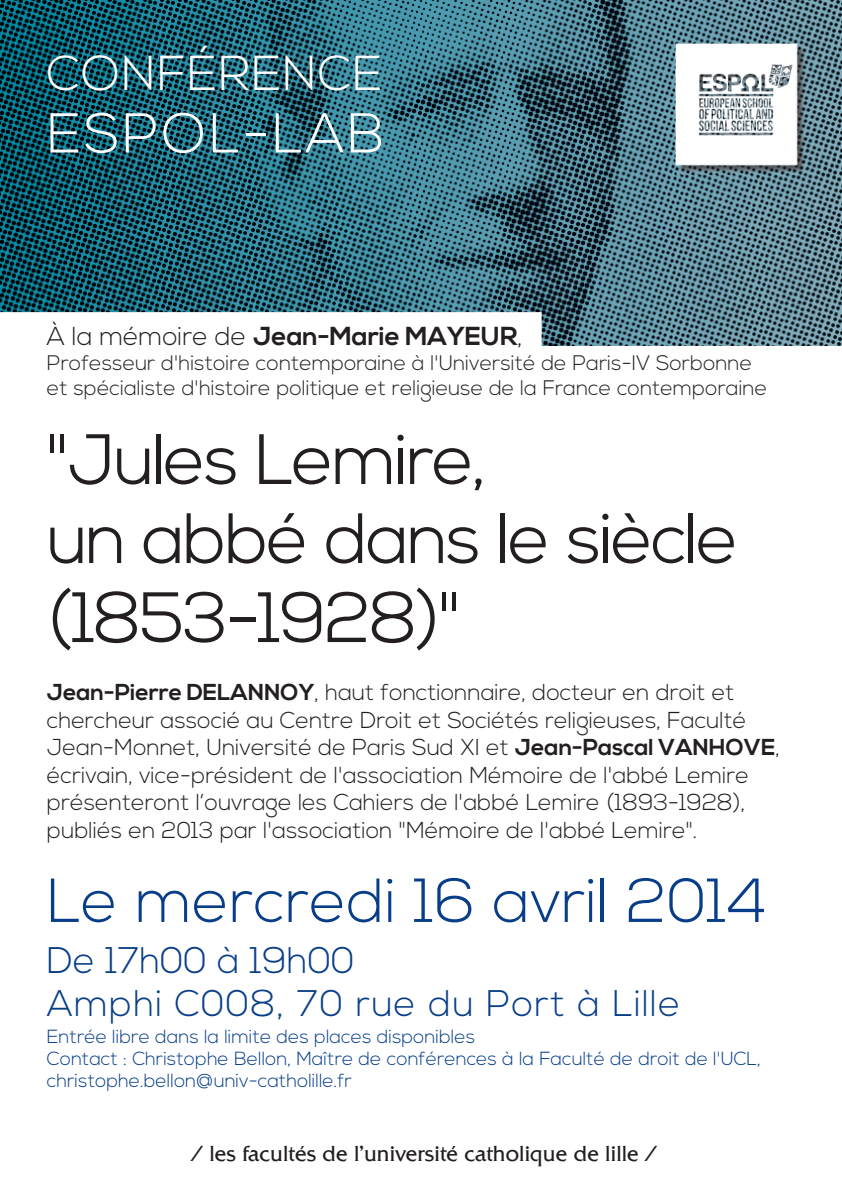
<style>
.page{position:relative;width:842px;height:1191px;background:#fff}
.page>*{position:absolute;margin:0;border:0;box-sizing:border-box;transform-origin:0 0}
.t1{font:300 62px "Nexa";color:#083e89}
.t2{font:300 56px "Nexa";letter-spacing:.05em;color:#fff}
.t3{font:300 49px "Nexa";letter-spacing:.025em;color:#fff}
.t4{font:300 37px/43.6px "Nexa";letter-spacing:.03em;color:#083e89}
.t5{font:700 26px "Nexa";letter-spacing:-.005em;color:#231f20}
.t6{font:300 23px/27.6px "Nexa";color:#231f20}
.t7{font:300 21px/25.2px "Nexa";color:#231f20}
.t8{font:300 21px "Quadrat Serial";letter-spacing:.01em;color:#231f20}
.t9{font:300 19px/22px "Nexa";color:#083e89}
.s1{font-weight:300}
.s2{font-weight:700}
</style>
<div class="page">
<hr style="left:60px;top:434px;width:4px;height:18px;background:#231f20">
<hr style="left:50px;top:434px;width:4px;height:18px;background:#231f20">
<svg style="left:70px;top:434px;width:39px;height:51px"></svg>
<svg style="left:117px;top:448px;width:32px;height:36px"></svg>
<hr style="left:156px;top:434px;width:4px;height:50px;background:#231f20">
<svg style="left:165px;top:448px;width:71px;height:36px"></svg>
<svg style="left:259px;top:434px;width:71px;height:50px"></svg>
<svg style="left:336px;top:448px;width:55px;height:36px"></svg>
<hr style="left:398px;top:448px;width:4px;height:36px;background:#231f20">
<div style="left:397px;top:435px;width:7px;height:6px;background:#231f20;border-radius:50%"></div>
<svg style="left:410px;top:448px;width:72px;height:42px"></svg>
<svg style="left:50px;top:527px;width:32px;height:36px"></svg>
<svg style="left:89px;top:527px;width:32px;height:36px"></svg>
<svg style="left:144px;top:527px;width:36px;height:36px"></svg>
<svg style="left:187px;top:513px;width:35px;height:50px"></svg>
<svg style="left:229px;top:513px;width:75px;height:50px"></svg>
<svg style="left:326px;top:513px;width:36px;height:50px"></svg>
<svg style="left:368px;top:527px;width:36px;height:36px"></svg>
<svg style="left:411px;top:527px;width:67px;height:36px"></svg>
<hr style="left:501px;top:513px;width:4px;height:50px;background:#231f20">
<svg style="left:510px;top:527px;width:36px;height:36px"></svg>
<svg style="left:568px;top:513px;width:116px;height:50px"></svg>
<hr style="left:689px;top:513px;width:4px;height:50px;background:#231f20">
<svg style="left:698px;top:527px;width:36px;height:36px"></svg>
<svg style="left:53px;top:587px;width:171px;height:63px"></svg>
<div style="left:230px;top:617px;width:25px;height:5px;background:#231f20"></div>
<svg style="left:258px;top:591px;width:63px;height:51px"></svg>
<svg style="left:328px;top:591px;width:38px;height:51px"></svg>
<svg style="left:372px;top:587px;width:63px;height:63px"></svg>
<hr style="left:442px;top:592px;width:4px;height:18px;background:#231f20">
<hr style="left:452px;top:592px;width:4px;height:18px;background:#231f20">
<img style="left:0;top:0;width:842px;height:346px">
<img style="left:675px;top:43px;width:131px;height:132px">
<h3 class="t3" style="left:47px;top:45px;width:337px">CONFÉRENCE</h3>
<h2 class="t2" style="left:47px;top:101px;width:339px">ESPOL-LAB</h2>
<p class="t5" style="left:47px;top:321px;width:477px"><span class="s1">À la mémoire de</span> Jean-Marie MAYEUR<span class="s1">,</span></p>
<p class="t7" style="left:47px;top:351px;width:722px">Professeur d'histoire contemporaine à l'Université de Paris-IV Sorbonne et spécialiste d'histoire politique et religieuse de la France contemporaine</p>
<p class="t6" style="left:47px;top:679px;width:734px"><span class="s2">Jean-Pierre DELANNOY</span>, haut fonctionnaire, docteur en droit et chercheur associé au Centre Droit et Sociétés religieuses, Faculté Jean-Monnet, Université de Paris Sud XI et <span class="s2">Jean-Pascal VANHOVE</span>, écrivain, vice-président de l'association Mémoire de l'abbé Lemire présenteront l’ouvrage les Cahiers de l'abbé Lemire (1893-1928), publiés en 2013 par l'association "Mémoire de l'abbé Lemire".</p>
<h1 class="t1" style="left:47px;top:865px;width:721px">Le mercredi 16 avril 2014</h1>
<h3 class="t4" style="left:47px;top:939px;width:635px">De 17h00 à 19h00<br>Amphi C008, 70 rue du Port à Lille</h3>
<p class="t9" style="left:47px;top:1026px;width:715px">Entrée libre dans la limite des places disponibles<br>Contact : Christophe Bellon, Maître de conférences à la Faculté de droit de l'UCL, christophe.bellon@univ-catholille.fr</p>
<p class="t8" style="left:191px;top:1141px;width:467px">/ les facultés de l’université catholique de lille /</p>
</div>
